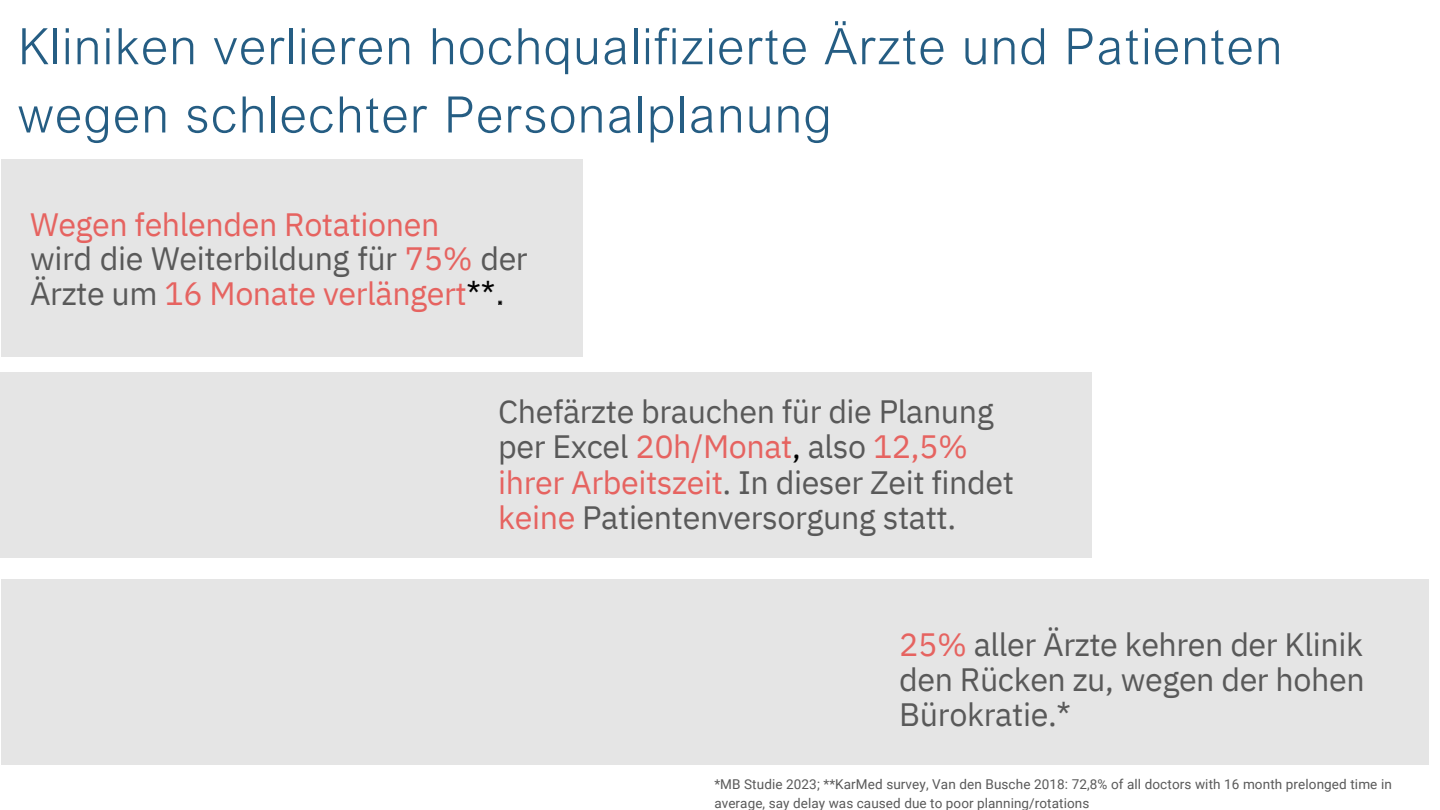
<style>
.page{position:relative;width:1440px;height:810px;background:#fff}
.page>*{position:absolute;margin:0;border:0;box-sizing:border-box;transform-origin:0 0}
.t1{font:300 50.3px "Arial Nova";letter-spacing:.04em;color:#255d83}
.t2{font:32.3px/35.2px "IBM Plex Sans";letter-spacing:-.015em;color:#595959}
.t3{font:32.3px "IBM Plex Sans";letter-spacing:-.015em;color:#e66360}
.t4{font:13.5px "Roboto";letter-spacing:.01em;color:#595959}
.s1{color:#e66360}
.s2{color:#000}
</style>
<div class="page">
<div style="left:0;top:372px;width:1092px;height:186px;background:#e5e5e5"></div>
<div style="left:2px;top:579px;width:1428px;height:186px;background:#e5e5e5"></div>
<div style="left:1px;top:159px;width:582px;height:198px;background:#e5e5e5"></div>
<svg style="left:498px;top:301px;width:4px;height:4px"></svg>
<p class="t1" style="left:18px;top:15px;width:1266px">Kliniken verlieren hochqualifizierte Ärzte und Patienten</p>
<p class="t1" style="left:18px;top:83px;width:815px">wegen schlechter Personalplanung</p>
<p class="t3" style="left:30px;top:203px;width:411px">Wegen fehlenden Rotationen</p>
<p class="t2" style="left:30px;top:241px;width:499px;line-height:34.5px">wird die Weiterbildung für <span class="s1">75%</span> der<br>Ärzte um <span class="s1">16 Monate verlängert</span><span class="s2">**</span></p>
<p class="t2" style="left:498px;top:393px;width:517px">Chefärzte brauchen für die Planung per Excel <span class="s1">20h/Monat</span><span class="s2">,</span> also <span class="s1">12,5% ihrer Arbeitszeit</span>. In dieser Zeit findet <span class="s1">keine</span> Patientenversorgung statt.</p>
<p class="t2" style="left:899px;top:626px;width:467px"><span class="s1">25%</span> aller Ärzte kehren der Klinik den Rücken zu, wegen der hohen</p>
<p class="t2" style="left:899px;top:696px;width:173px">Bürokratie.*</p>
<p class="t4" style="left:714px;top:777px;width:679px">*MB Studie 2023; **KarMed survey, Van den Busche 2018: 72,8% of all doctors with 16 month prelonged time in</p>
<p class="t4" style="left:714px;top:795px;width:376px">average, say delay was caused due to poor planning/rotations</p>
</div>
